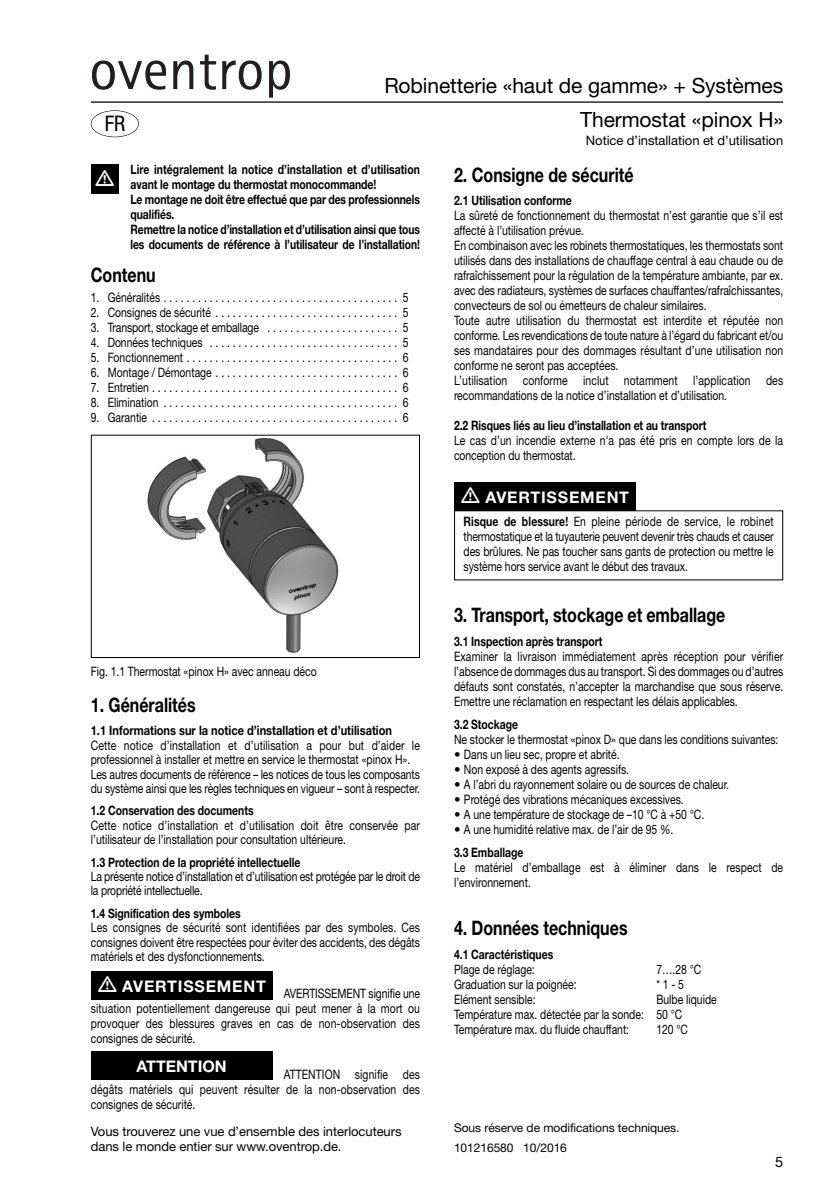
<style>
.page{position:relative;width:840px;height:1191px;background:#fff}
.page>*{position:absolute;margin:0;border:0;box-sizing:border-box;transform-origin:0 0}
.t1{font:condensed 21.4px "Helvetica Neue";color:#000}
.t2{font:21px/33.8px "Helvetica Neue";letter-spacing:-.005em;color:#000;text-align:right}
.t3{font:700 20px "Helvetica Neue";color:#000;scale:.8 1}
.t4{font:700 16px "Helvetica Neue";letter-spacing:.05em;color:#fff}
.t5{font:700 16px "Helvetica Neue";color:#fff}
.t6{font:14.4px "Helvetica Neue";color:#000}
.t7{font:13px/15px "Helvetica Neue";color:#000;scale:.8 1}
.t8{font:700 13px/15px "Helvetica Neue";color:#000;scale:.8 1}
.t9{font:13px/15px "Helvetica Neue";color:#000}
.t10{font:700 13px "Helvetica Neue";color:#000;scale:.85 1}
.t11{font:12px/20px "Helvetica Neue";letter-spacing:-.005em;color:#000}
.s1{font-weight:700}
</style>
<div class="page">
<div style="left:91px;top:110px;width:48px;height:27px;border:1px solid #000;border-radius:50%"></div>
<div style="left:91px;top:164px;width:27px;height:30px;background:#000"></div>
<div style="left:91px;top:971px;width:181px;height:28px;background:#000"></div>
<div style="left:91px;top:1051px;width:181px;height:29px;background:#000"></div>
<img style="left:147px;top:437px;width:192px;height:216px">
<div style="left:91px;top:435px;width:329px;height:223px;border:1px solid #000"></div>
<div style="left:454px;top:482px;width:181px;height:28px;background:#000"></div>
<div style="left:454px;top:510px;width:328px;height:70px;border:1px solid #000"></div>
<svg style="left:92px;top:55px;width:198px;height:43px"></svg>
<hr style="left:91px;top:101px;width:691px;height:2px;background:#000">
<h1 class="t1" style="left:105px;top:116px;width:22px">FR</h1>
<h2 class="t2" style="left:384px;top:71px;width:400px">Robinetterie «haut de gamme» + Systèmes<br>Thermostat «pinox H»</h2>
<p class="t9" style="left:585px;top:134px;width:199px">Notice d’installation et d’utilisation</p>
<p class="t8" style="left:130px;top:163px;width:363px">Lire intégralement la notice d’installation et d’utilisation avant le montage du thermostat monocommande!<br>Le montage ne doit être effectué que par des professionnels qualifiés.<br>Remettre la notice d’installation et d’utilisation ainsi que tous les documents de référence à l’utilisateur de l’installation!</p>
<h3 class="t3" style="left:91px;top:267px;width:83px">Contenu</h3>
<p class="t7" style="left:91px;top:291px;width:398px">1. Généralités . . . . . . . . . . . . . . . . . . . . . . . . . . . . . . . . . . . . . . . . . 5</p>
<p class="t7" style="left:91px;top:306px;width:398px">2. Consignes de sécurité . . . . . . . . . . . . . . . . . . . . . . . . . . . . . . . . 5</p>
<p class="t7" style="left:91px;top:321px;width:398px">3. Transport, stockage et emballage . . . . . . . . . . . . . . . . . . . . . . . 5</p>
<p class="t7" style="left:91px;top:336px;width:398px">4. Données techniques . . . . . . . . . . . . . . . . . . . . . . . . . . . . . . . . . 5</p>
<p class="t7" style="left:91px;top:351px;width:398px">5. Fonctionnement . . . . . . . . . . . . . . . . . . . . . . . . . . . . . . . . . . . . . 6</p>
<p class="t7" style="left:91px;top:366px;width:398px">6. Montage / Démontage . . . . . . . . . . . . . . . . . . . . . . . . . . . . . . . . 6</p>
<p class="t7" style="left:91px;top:381px;width:398px">7. Entretien . . . . . . . . . . . . . . . . . . . . . . . . . . . . . . . . . . . . . . . . . . . 6</p>
<p class="t7" style="left:91px;top:396px;width:398px">8. Elimination . . . . . . . . . . . . . . . . . . . . . . . . . . . . . . . . . . . . . . . . . 6</p>
<p class="t7" style="left:91px;top:411px;width:398px">9. Garantie . . . . . . . . . . . . . . . . . . . . . . . . . . . . . . . . . . . . . . . . . . . 6</p>
<p class="t7" style="left:91px;top:665px;width:284px">Fig. 1.1 Thermostat «pinox H» avec anneau déco</p>
<h3 class="t3" style="left:91px;top:698px;width:132px">1. Généralités</h3>
<p class="t10" style="left:91px;top:726px;width:356px">1.1 Informations sur la notice d’installation et d’utilisation</p>
<p class="t7" style="left:91px;top:739px;width:413px;line-height:14.4px">Cette notice d’installation et d’utilisation a pour but d’aider le professionnel à installer et mettre en service le thermostat «pinox H».<br>Les autres documents de référence – les notices de tous les composants du système ainsi que les règles techniques en vigueur – sont à respecter.</p>
<p class="t8" style="left:91px;top:804px;width:205px">1.2 Conservation des documents</p>
<p class="t7" style="left:91px;top:819px;width:413px;line-height:14.4px">Cette notice d’installation et d’utilisation doit être conservée par l’utilisateur de l’installation pour consultation ultérieure.</p>
<p class="t8" style="left:91px;top:855px;width:263px">1.3 Protection de la propriété intellectuelle</p>
<p class="t7" style="left:91px;top:870px;width:413px;line-height:14.4px">La présente notice d’installation et d’utilisation est protégée par le droit de la propriété intellectuelle.</p>
<p class="t8" style="left:91px;top:907px;width:189px">1.4 Signification des symboles</p>
<p class="t7" style="left:91px;top:921px;width:413px;line-height:14.4px;text-align:justify">Les consignes de sécurité sont identifiées par des symboles. Ces consignes doivent être respectées pour éviter des accidents, des dégâts matériels et des dysfonctionnements.</p>
<p class="t7" style="left:91px;top:987px;width:413px;text-align:justify;text-indent:193px">AVERTISSEMENT signifie une situation potentiellement dangereuse qui peut mener à la mort ou provoquer des blessures graves en cas de non-observation des consignes de sécurité.</p>
<p class="t7" style="left:91px;top:1068px;width:413px;text-align:justify;text-indent:193px">ATTENTION signifie des dégâts matériels qui peuvent résulter de la non-observation des consignes de sécurité.</p>
<p class="t4" style="left:122px;top:980px;width:145px">AVERTISSEMENT</p>
<p class="t5" style="left:136px;top:1060px;width:92px">ATTENTION</p>
<p class="t9" style="left:91px;top:1125px;width:312px">Vous trouverez une vue d’ensemble des interlocuteurs dans le monde entier sur www.oventrop.de.</p>
<h3 class="t3" style="left:454px;top:167px;width:226px">2. Consigne de sécurité</h3>
<p class="t8" style="left:454px;top:194px;width:149px">2.1 Utilisation conforme</p>
<p class="t7" style="left:454px;top:209px;width:413px">La sûreté de fonctionnement du thermostat n’est garantie que s’il est affecté à l’utilisation prévue.<br>En combinaison avec les robinets thermostatiques, les thermostats sont utilisés dans des installations de chauffage central à eau chaude ou de rafraîchissement pour la régulation de la température ambiante, par ex. avec des radiateurs, systèmes de surfaces chauffantes/rafraîchissantes, convecteurs de sol ou émetteurs de chaleur similaires.<br>Toute autre utilisation du thermostat est interdite et réputée non conforme. Les revendications de toute nature à l’égard du fabricant et/ou ses mandataires pour des dommages résultant d’une utilisation non conforme ne seront pas acceptées.<br>L’utilisation conforme inclut notamment l’application des recommandations de la notice d’installation et d’utilisation.</p>
<p class="t8" style="left:454px;top:419px;width:317px">2.2 Risques liés au lieu d’installation et au transport</p>
<p class="t7" style="left:454px;top:434px;width:413px">Le cas d’un incendie externe n'a pas été pris en compte lors de la conception du thermostat.</p>
<p class="t4" style="left:485px;top:491px;width:145px">AVERTISSEMENT</p>
<p class="t7" style="left:463px;top:515px;width:389px;text-align:justify"><span class="s1">Risque de blessure!</span> En pleine période de service, le robinet thermostatique et la tuyauterie peuvent devenir très chauds et causer des brûlures. Ne pas toucher sans gants de protection ou mettre le système hors service avant le début des travaux.</p>
<h3 class="t3" style="left:454px;top:608px;width:340px">3. Transport, stockage et emballage</h3>
<p class="t8" style="left:454px;top:634px;width:187px">3.1 Inspection après transport</p>
<p class="t7" style="left:454px;top:650px;width:413px;text-align:justify">Examiner la livraison immédiatement après réception pour vérifier l’absence de dommages dus au transport. Si des dommages ou d’autres défauts sont constatés, n’accepter la marchandise que sous réserve.<br>Emettre une réclamation en respectant les délais applicables.</p>
<p class="t8" style="left:454px;top:717px;width:82px">3.2 Stockage</p>
<p class="t7" style="left:454px;top:733px;width:407px">Ne stocker le thermostat «pinox D» que dans les conditions suivantes:</p>
<p class="t9" style="left:454px;top:748px;width:167px">• Dans un lieu sec, propre et abrité.</p>
<p class="t9" style="left:454px;top:763px;width:176px">• Non exposé à des agents agressifs.</p>
<p class="t9" style="left:454px;top:778px;width:276px">• A l’abri du rayonnement solaire ou de sources de chaleur.</p>
<p class="t9" style="left:454px;top:793px;width:231px">• Protégé des vibrations mécaniques excessives.</p>
<p class="t9" style="left:454px;top:808px;width:251px">• A une température de stockage de –10 °C à +50 °C.</p>
<p class="t9" style="left:454px;top:823px;width:221px">• A une humidité relative max. de l’air de 95 %.</p>
<p class="t8" style="left:454px;top:845px;width:88px">3.3 Emballage</p>
<p class="t7" style="left:454px;top:861px;width:413px">Le matériel d’emballage est à éliminer dans le respect de l’environnement.</p>
<h3 class="t3" style="left:454px;top:921px;width:218px">4. Données techniques</h3>
<p class="t8" style="left:454px;top:947px;width:125px">4.1 Caractéristiques</p>
<p class="t7" style="left:454px;top:962px;width:102px">Plage de réglage:</p>
<p class="t7" style="left:656px;top:962px;width:58px">7….28 °C</p>
<p class="t7" style="left:454px;top:977px;width:155px">Graduation sur la poignée:</p>
<p class="t7" style="left:656px;top:977px;width:36px">*1-5</p>
<p class="t7" style="left:454px;top:992px;width:103px">Elément sensible:</p>
<p class="t7" style="left:454px;top:992px;width:330px;text-indent:202px">Bulbe liquide<br>Température max. détectée par la sonde: 50 °C<br>Température max. du fluide chauffant:</p>
<p class="t7" style="left:656px;top:1022px;width:41px">120 °C</p>
<p class="t11" style="left:454px;top:1118px;width:227px">Sous réserve de modifications techniques.<br>101216580 10/2016</p>
<p class="t6" style="left:774px;top:1157px;width:10px">5</p>
</div>
